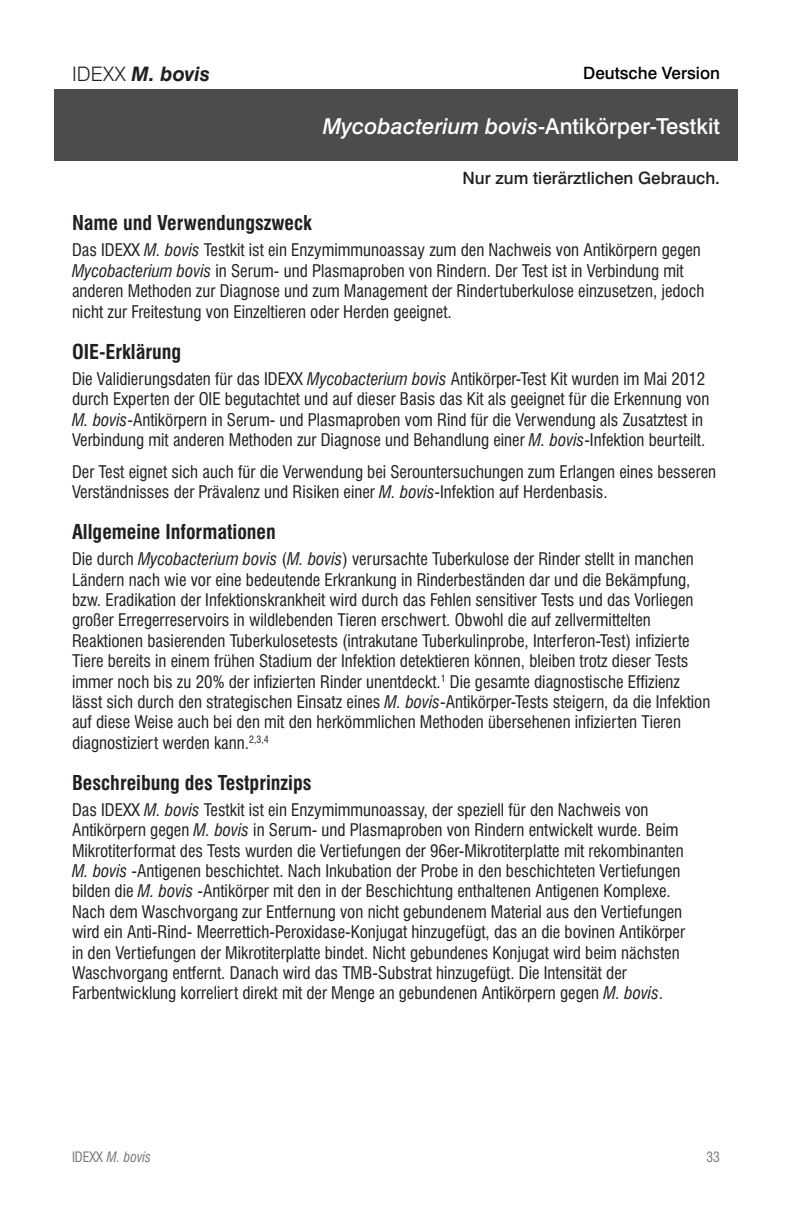
<style>
.page{position:relative;width:792px;height:1224px;background:#fff}
.page>*{position:absolute;margin:0;border:0;box-sizing:border-box;transform-origin:0 0}
.Section_Header{font:500 22px "Swiss 721 BT";color:#fff}
.Subhead{font:700 condensed 20px "Swiss 721 BT";color:#231f20}
.t1{font:italic 700 20px "Swiss 721 BT";color:#231f20}
.Body_Text{font:condensed 17px/20.4px "Swiss 721 BT";color:#231f20}
.t2{font:500 17px "Swiss 721 BT";color:#231f20}
.t3{font:500 17px "Swiss 721 BT";color:#000}
.t4{font:italic condensed 14px "Swiss 721 BT";color:#76787b}
.t5{font:condensed 14px "Swiss 721 BT";color:#76787b}
.s1{font-weight:300;font-style:normal}
.s2{font-style:italic}
.s3{font-style:normal}
</style>
<div class="page">
<div style="left:54px;top:89px;width:684px;height:72px;background:#4b4c4d"></div>
<p class="t1" style="left:72px;top:62px;width:140px"><span class="s1">IDEXX</span> M. bovis</p>
<p class="t3" style="left:583px;top:63px;width:138px">Deutsche Version</p>
<p class="Section_Header" style="left:323px;top:113px;width:399px"><span class="s2">Mycobacterium bovis</span>-Antikörper-Testkit</p>
<p class="t2" style="left:462px;top:168px;width:259px">Nur zum tierärztlichen Gebrauch.</p>
<p class="Subhead" style="left:72px;top:211px;width:241px">Name und Verwendungszweck</p>
<p class="Body_Text" style="left:72px;top:240px;width:634px">Das IDEXX <span class="s2">M. bovis</span> Testkit ist ein Enzymimmunoassay zum den Nachweis von Antikörpern gegen <span class="s2">Mycobacterium bovis</span> in Serum- und Plasmaproben von Rindern. Der Test ist in Verbindung mit anderen Methoden zur Diagnose und zum Management der Rindertuberkulose einzusetzen, jedoch nicht zur Freitestung von Einzeltieren oder Herden geeignet.</p>
<p class="Subhead" style="left:72px;top:339px;width:111px">OIE-Erklärung</p>
<p class="Body_Text" style="left:72px;top:368px;width:639px">Die Validierungsdaten für das IDEXX <span class="s2">Mycobacterium bovis</span> Antikörper-Test Kit wurden im Mai 2012 durch Experten der OIE begutachtet und auf dieser Basis das Kit als geeignet für die Erkennung von <span class="s2">M. bovis</span>-Antikörpern in Serum- und Plasmaproben vom Rind für die Verwendung als Zusatztest in Verbindung mit anderen Methoden zur Diagnose und Behandlung einer <span class="s2">M. bovis</span>-Infektion beurteilt.</p>
<p class="Body_Text" style="left:72px;top:461px;width:646px">Der Test eignet sich auch für die Verwendung bei Serountersuchungen zum Erlangen eines besseren<br>Verständnisses der Prävalenz und Risiken einer <span class="s2">M. bovis</span>-Infektion auf Herdenbasis.</p>
<p class="Subhead" style="left:72px;top:520px;width:205px">Allgemeine Informationen</p>
<p class="Body_Text" style="left:72px;top:549px;width:640px">Die durch <span class="s2">Mycobacterium bovis</span> (<span class="s2">M. bovis</span>) verursachte Tuberkulose der Rinder stellt in manchen Ländern nach wie vor eine bedeutende Erkrankung in Rinderbeständen dar und die Bekämpfung, bzw. Eradikation der Infektionskrankheit wird durch das Fehlen sensitiver Tests und das Vorliegen großer Erregerreservoirs in wildlebenden Tieren erschwert. Obwohl die auf zellvermittelten Reaktionen basierenden Tuberkulosetests (intrakutane Tuberkulinprobe, Interferon-Test) infizierte Tiere bereits in einem frühen Stadium der Infektion detektieren können, bleiben trotz dieser Tests immer noch bis zu 20% der infizierten Rinder unentdeckt.<sup>1</sup> Die gesamte diagnostische Effizienz lässt sich durch den strategischen Einsatz eines <span class="s2">M. bovis</span>-Antikörper-Tests steigern, da die Infektion auf diese Weise auch bei den mit den herkömmlichen Methoden übersehenen infizierten Tieren diagnostiziert werden kann.<sup>2,3,4</sup></p>
<p class="Subhead" style="left:72px;top:770px;width:241px">Beschreibung des Testprinzips</p>
<p class="Body_Text" style="left:72px;top:799px;width:615px">Das IDEXX <span class="s2">M. bovis</span> Testkit ist ein Enzymimmunoassay, der speziell für den Nachweis von Antikörpern gegen <span class="s2">M. bovis</span> in Serum- und Plasmaproben von Rindern entwickelt wurde. Beim Mikrotiterformat des Tests wurden die Vertiefungen der 96er-Mikrotiterplatte mit rekombinanten <span class="s2">M. bovis</span> -Antigenen beschichtet. Nach Inkubation der Probe in den beschichteten Vertiefungen bilden die <span class="s2">M. bovis</span> -Antikörper mit den in der Beschichtung enthaltenen Antigenen Komplexe.<br>Nach dem Waschvorgang zur Entfernung von nicht gebundenem Material aus den Vertiefungen wird ein Anti-Rind- Meerrettich-Peroxidase-Konjugat hinzugefügt, das an die bovinen Antikörper in den Vertiefungen der Mikrotiterplatte bindet. Nicht gebundenes Konjugat wird beim nächsten Waschvorgang entfernt. Danach wird das TMB-Substrat hinzugefügt. Die Intensität der Farbentwicklung korreliert direkt mit der Menge an gebundenen Antikörpern gegen <span class="s2">M. bovis</span>.</p>
<p class="t4" style="left:72px;top:1149px;width:81px"><span class="s3">IDEXX</span> M. bovis</p>
<p class="t5" style="left:706px;top:1149px;width:15px">33</p>
</div>
